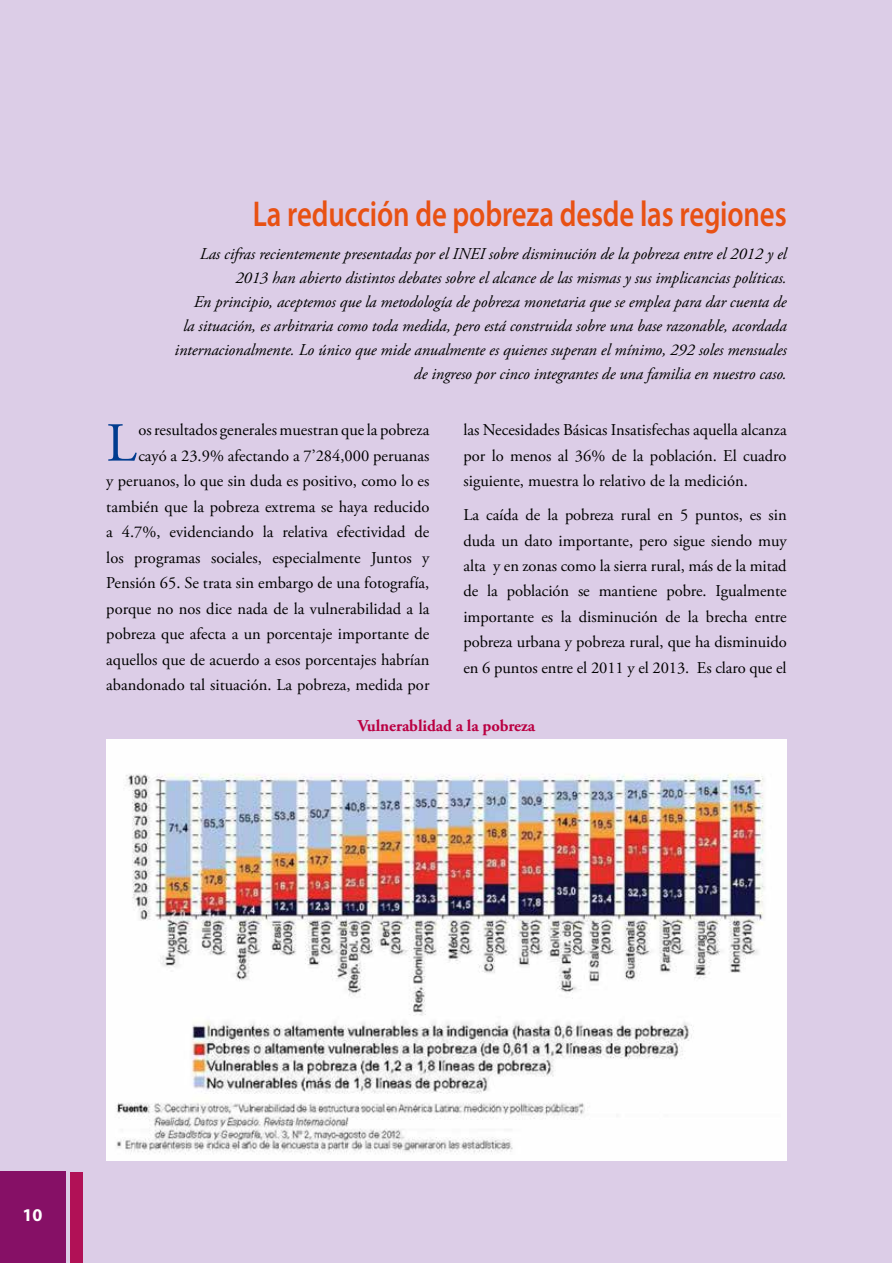
<style>
.page{position:relative;width:893px;height:1263px;background:#fff}
.page>*{position:absolute;margin:0;border:0;box-sizing:border-box;transform-origin:0 0}
.t1{font:54.9px "Adobe Garamond Pro";color:#003c8f}
.t2{font:600 36px "Myriad Pro";letter-spacing:-.005em;color:#e85113;scale:.8 1}
.t3{font:700 18px "Myriad Pro";color:#fff}
.t4{font:16.5px/25.5px "Adobe Garamond Pro";color:#000;text-align:justify}
.t5{font:italic 16.5px/24px "Adobe Garamond Pro";letter-spacing:-.005em;color:#000;text-align:right}
.t6{font:700 16.5px "Adobe Garamond Pro";letter-spacing:-.005em;color:#ba0042}
</style>
<div class="page">
<div style="left:0;top:0;width:892px;height:1263px;background:#dccde7"></div>
<div style="left:0;top:1171px;width:66px;height:92px;background:#861066"></div>
<div style="left:70px;top:1171px;width:13px;height:92px;background:#b11156"></div>
<img style="left:106px;top:739px;width:681px;height:421px">
<h2 class="t2" style="left:253px;top:191px;width:669px">La reducción de pobreza desde las regiones</h2>
<p class="t5" style="left:175px;top:242px;width:614px">Las cifras recientemente presentadas por el INEI sobre disminución de la pobreza entre el 2012 y el 2013 han abierto distintos debates sobre el alcance de las mismas y sus implicancias políticas.<br>En principio, aceptemos que la metodología de pobreza monetaria que se emplea para dar cuenta de<br>la situación, es arbitraria como toda medida, pero está construida sobre una base razonable, acordada internacionalmente. Lo único que mide anualmente es quienes superan el mínimo, 292 soles mensuales de ingreso por cinco integrantes de una familia en nuestro caso.</p>
<p class="t4" style="left:106px;top:418px;width:325px;text-align:right">os resultados generales muestran que la pobreza cayó a 23.9% afectando a 7’284,000 peruanas<br>y peruanos, lo que sin duda es positivo, como lo es también que la pobreza extrema se haya reducido a 4.7%, evidenciando la relativa efectividad de los programas sociales, especialmente Juntos y Pensión 65. Se trata sin embargo de una fotografía, porque no nos dice nada de la vulnerabilidad a la pobreza que afecta a un porcentaje importante de aquellos que de acuerdo a esos porcentajes habrían abandonado tal situación. La pobreza, medida por</p>
<p class="t4" style="left:463px;top:418px;width:325px">las Necesidades Básicas Insatisfechas aquella alcanza por lo menos al 36% de la población. El cuadro siguiente, muestra lo relativo de la medición.</p>
<h1 class="t1" style="left:106px;top:410px;width:32px">L</h1>
<p class="t4" style="left:463px;top:503px;width:325px">La caída de la pobreza rural en 5 puntos, es sin duda un dato importante, pero sigue siendo muy alta y en zonas como la sierra rural, más de la mitad de la población se mantiene pobre. Igualmente importante es la disminución de la brecha entre pobreza urbana y pobreza rural, que ha disminuido en 6 puntos entre el 2011 y el 2013. Es claro que el</p>
<p class="t6" style="left:358px;top:716px;width:179px">Vulnerablidad a la pobreza</p>
<p class="t3" style="left:23px;top:1203px;width:21px">10</p>
</div>
